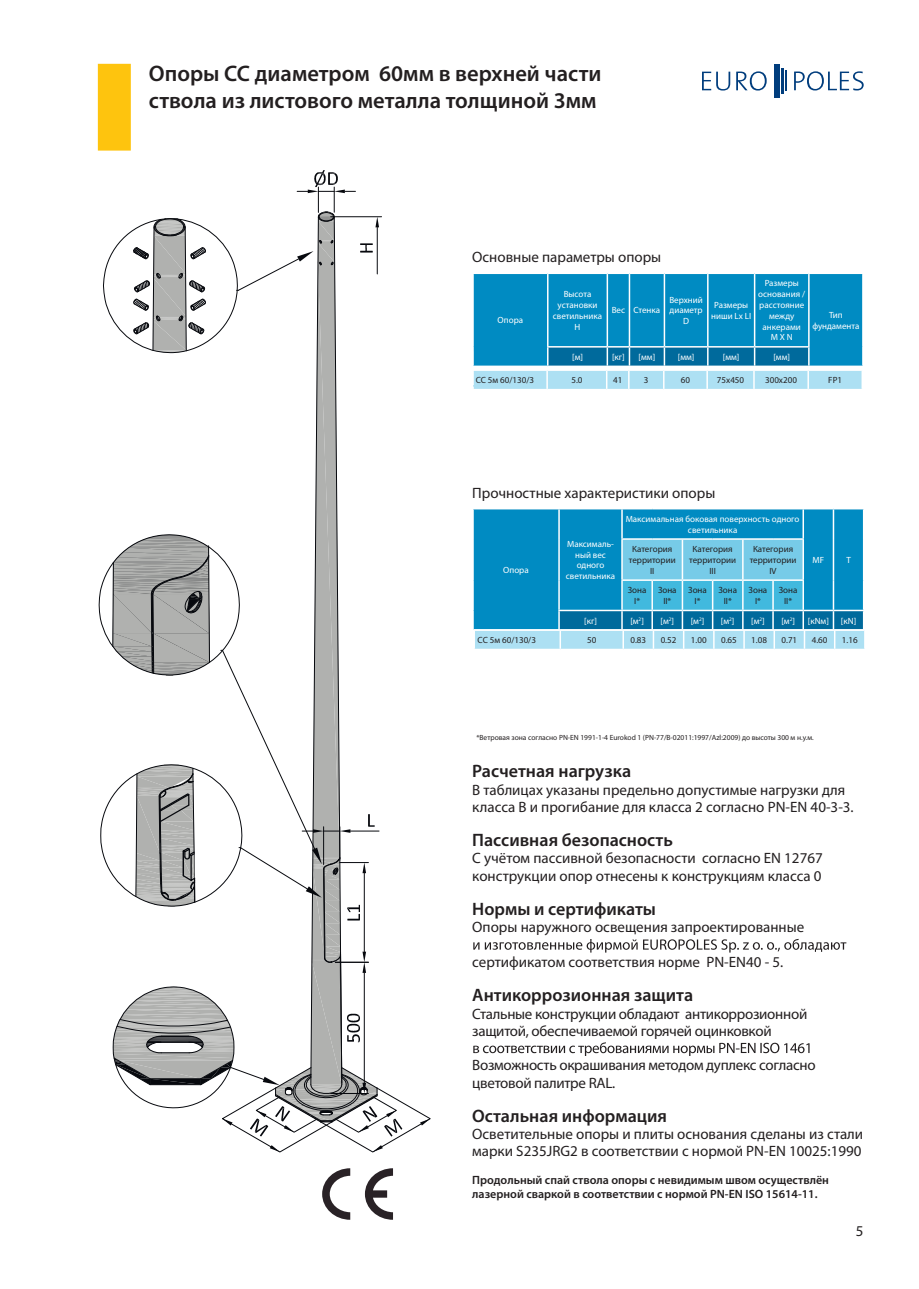
<style>
.page{position:relative;width:919px;height:1289px;background:#fff}
.page>*{position:absolute;margin:0;border:0;box-sizing:border-box;transform-origin:0 0}
.t1{font:600 22.5px/27px "Myriad Pro";color:#231f20}
.t2{font:600 18px "Myriad Pro";color:#231f20}
.t3{font:15px/17.2px "Myriad Pro";color:#231f20}
.t4{font:15px/17.2px "Myriad Pro";letter-spacing:-.02em;color:#231f20}
.t5{font:600 12px/14.4px "Myriad Pro";color:#231f20}
.t6{font:9px/10.8px "Myriad Pro";color:#fff;text-align:center}
.t7{font:9px/10.8px "Myriad Pro";color:#231f20;text-align:center}
.t8{font:7.5px "Myriad Pro";color:#231f20}
</style>
<div class="page">
<div style="left:773px;top:64px;width:6px;height:34px;background:#003d7d"></div>
<hr style="left:780px;top:68px;width:3px;height:26px;background:#003d7d">
<svg style="left:785px;top:70px;width:1px;height:21px"></svg>
<svg style="left:702px;top:72px;width:28px;height:19px"></svg>
<svg style="left:736px;top:71px;width:30px;height:20px"></svg>
<svg style="left:794px;top:71px;width:69px;height:19px"></svg>
<div style="left:99px;top:65px;width:31px;height:85px;background:#fec40e"></div>
<div style="left:98px;top:64px;width:33px;height:87px;border:2px solid #fec40e"></div>
<svg style="left:99px;top:170px;width:332px;height:982px"></svg>
<svg style="left:322px;top:1168px;width:28px;height:51px"></svg>
<svg style="left:365px;top:1168px;width:28px;height:51px"></svg>
<svg style="left:473px;top:273px;width:390px;height:117px;background:#319fcb"></svg>
<hr style="left:547px;top:365px;width:316px;height:2px;background:#fff">
<svg style="left:473px;top:509px;width:392px;height:139px;background:#3aa6cf"></svg>
<svg style="left:473px;top:938px;width:373px;height:14px"></svg>
<svg style="left:473px;top:1042px;width:336px;height:13px"></svg>
<h1 class="t1" style="left:149px;top:59px;width:454px">Опоры СС диаметром 60мм в верхней части ствола из листового металла толщиной 3мм</h1>
<p class="t3" style="left:472px;top:248px;width:190px">Основные параметры опоры</p>
<p class="t6" style="left:497px;top:314px;width:27px">Опора</p>
<p class="t6" style="left:553px;top:289px;width:51px">Высота установки светильника<br>H</p>
<p class="t6" style="left:758px;top:278px;width:49px">Размеры основания / расстояние между анкерами<br>M X N</p>
<p class="t6" style="left:611px;top:305px;width:50px">Вес Стенка</p>
<p class="t6" style="left:669px;top:294px;width:35px">Верхний диаметр<br>D</p>
<p class="t6" style="left:711px;top:299px;width:41px">Размеры ниши Lx LI</p>
<p class="t6" style="left:812px;top:309px;width:48px">Тип фундамента</p>
<p class="t6" style="left:572px;top:351px;width:12px">[м]</p>
<p class="t6" style="left:612px;top:351px;width:14px">[кг]</p>
<p class="t6" style="left:638px;top:351px;width:18px">[мм]</p>
<p class="t6" style="left:677px;top:351px;width:18px">[мм]</p>
<p class="t6" style="left:722px;top:351px;width:18px">[мм]</p>
<p class="t6" style="left:773px;top:351px;width:18px">[мм]</p>
<p class="t7" style="left:475px;top:375px;width:60px">CC 5м 60/130/3</p>
<p class="t7" style="left:571px;top:375px;width:13px">5.0</p>
<p class="t7" style="left:613px;top:375px;width:11px">41</p>
<p class="t7" style="left:644px;top:375px;width:6px">3</p>
<p class="t7" style="left:680px;top:375px;width:11px">60</p>
<p class="t7" style="left:716px;top:375px;width:29px">75x450</p>
<p class="t7" style="left:765px;top:375px;width:33px">300x200</p>
<p class="t7" style="left:828px;top:375px;width:15px">FP1</p>
<p class="t3" style="left:472px;top:484px;width:244px">Прочностные характеристики опоры</p>
<p class="t6" style="left:503px;top:564px;width:27px">Опора</p>
<p class="t6" style="left:566px;top:538px;width:51px">Максималь&shy;ный вес одного светильника</p>
<p class="t6" style="left:625px;top:513px;width:175px">Максимальная боковая поверхность одного светильника</p>
<p class="t7" style="left:628px;top:543px;width:48px">Категория территории<br>II</p>
<p class="t7" style="left:689px;top:543px;width:48px">Категория территории<br>III</p>
<p class="t7" style="left:749px;top:543px;width:48px">Категория территории<br>IV</p>
<p class="t7" style="left:627px;top:584px;width:20px">Зона<br>I*</p>
<p class="t7" style="left:658px;top:584px;width:20px">Зона<br>II*</p>
<p class="t7" style="left:688px;top:584px;width:20px">Зона<br>I*</p>
<p class="t7" style="left:718px;top:584px;width:20px">Зона<br>II*</p>
<p class="t7" style="left:748px;top:584px;width:20px">Зона<br>I*</p>
<p class="t7" style="left:778px;top:584px;width:20px">Зона<br>II*</p>
<p class="t6" style="left:812px;top:554px;width:13px">MF</p>
<p class="t6" style="left:846px;top:554px;width:6px">T</p>
<p class="t6" style="left:584px;top:615px;width:14px">[кг]</p>
<p class="t6" style="left:630px;top:615px;width:15px">[м<sup>2</sup>]</p>
<p class="t6" style="left:660px;top:615px;width:15px">[м<sup>2</sup>]</p>
<p class="t6" style="left:690px;top:615px;width:15px">[м<sup>2</sup>]</p>
<p class="t6" style="left:721px;top:615px;width:15px">[м<sup>2</sup>]</p>
<p class="t6" style="left:751px;top:615px;width:15px">[м<sup>2</sup>]</p>
<p class="t6" style="left:781px;top:615px;width:15px">[м<sup>2</sup>]</p>
<p class="t6" style="left:807px;top:615px;width:23px">[кNм]</p>
<p class="t6" style="left:840px;top:615px;width:17px">[кN]</p>
<p class="t7" style="left:477px;top:634px;width:60px">CC 5м 60/130/3</p>
<p class="t7" style="left:587px;top:634px;width:11px">50</p>
<p class="t7" style="left:630px;top:634px;width:17px">0.83</p>
<p class="t7" style="left:660px;top:634px;width:17px">0.52</p>
<p class="t7" style="left:690px;top:634px;width:17px">1.00</p>
<p class="t7" style="left:721px;top:634px;width:17px">0.65</p>
<p class="t7" style="left:751px;top:634px;width:17px">1.08</p>
<p class="t7" style="left:781px;top:634px;width:17px">0.71</p>
<p class="t7" style="left:811px;top:634px;width:17px">4.60</p>
<p class="t7" style="left:841px;top:634px;width:17px">1.16</p>
<p class="t8" style="left:476px;top:732px;width:339px">*Ветровая зона согласно PN-EN 1991-1-4 Eurokod 1 (PN-77/B-02011:1997/Azl:2009) до высоты 300 м н.у.м.</p>
<p class="t2" style="left:472px;top:759px;width:160px">Расчетная нагрузка</p>
<p class="t3" style="left:472px;top:780px;width:383px">В таблицах указаны предельно допустимые нагрузки для класса B и прогибание для класса 2 согласно PN-EN 40-3-3.</p>
<p class="t2" style="left:472px;top:828px;width:202px">Пассивная безопасность</p>
<p class="t3" style="left:472px;top:849px;width:352px">С учётом пассивной безопасности согласно EN 12767 конструкции опор отнесены к конструкциям класса 0</p>
<p class="t2" style="left:472px;top:897px;width:185px">Нормы и сертификаты</p>
<p class="t3" style="left:472px;top:918px;width:333px">Опоры наружного освещения запроектированные</p>
<p class="t3" style="left:472px;top:953px;width:312px">сертификатом соответствия норме PN-EN40 - 5.</p>
<p class="t2" style="left:472px;top:983px;width:222px">Антикоррозионная защита</p>
<p class="t4" style="left:472px;top:1004px;width:336px">Стальные конструкции обладают антикоррозионной защитой, обеспечиваемой горячей оцинковкой</p>
<p class="t4" style="left:472px;top:1056px;width:345px">Возможность окрашивания методом дуплекс согласно цветовой палитре RAL.</p>
<p class="t2" style="left:472px;top:1104px;width:196px">Остальная информация</p>
<p class="t3" style="left:472px;top:1125px;width:392px">Осветительные опоры и плиты основания сделаны из стали марки S235JRG2 в соответствии с нормой PN-EN 10025:1990</p>
<p class="t5" style="left:472px;top:1171px;width:358px">Продольный спай ствола опоры с невидимым швом осуществлён лазерной сваркой в соответствии с нормой PN-EN ISO 15614-11.</p>
<p class="t3" style="left:855px;top:1222px;width:9px">5</p>
</div>
